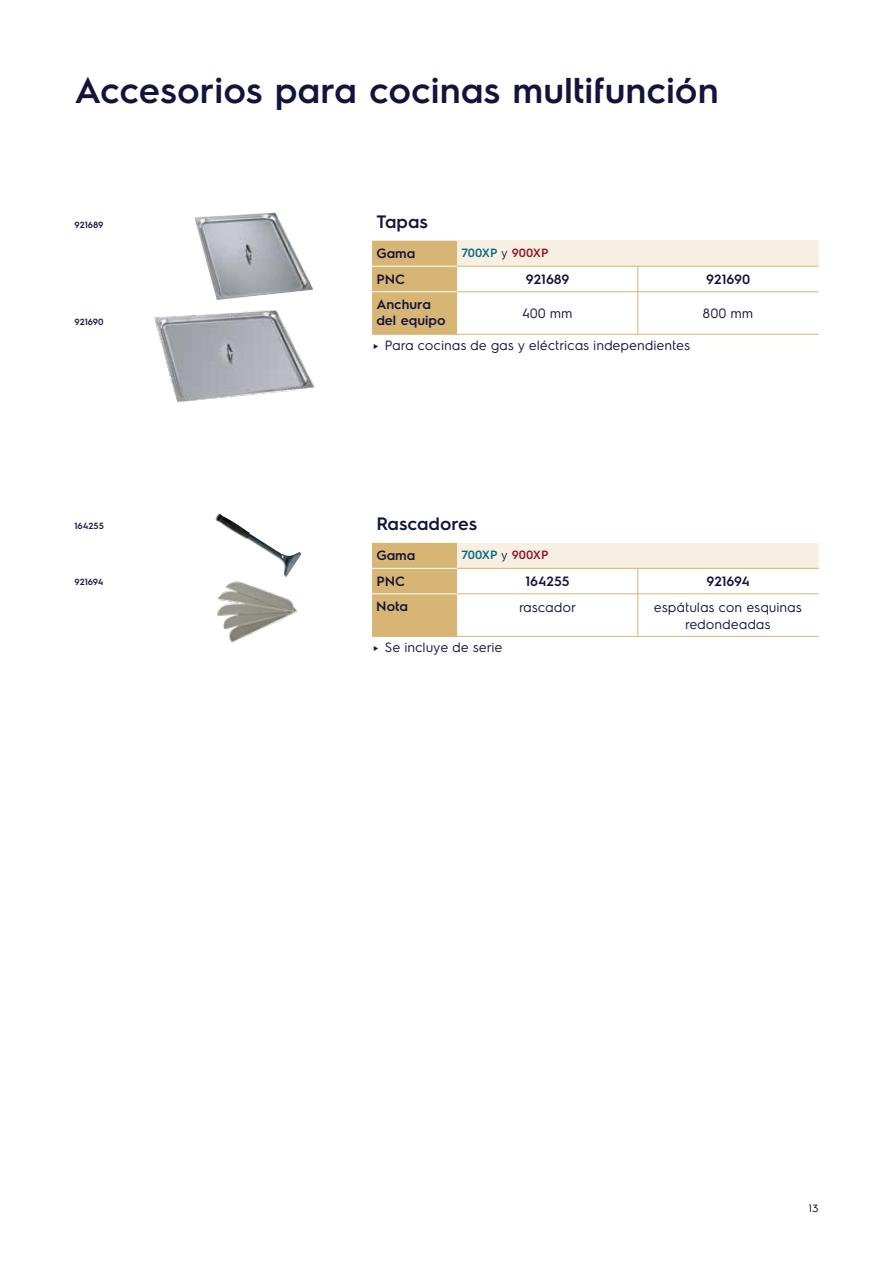
<style>
.page{position:relative;width:893px;height:1263px;background:#fff}
.page>*{position:absolute;margin:0;border:0;box-sizing:border-box;transform-origin:0 0}
.t1{font:600 36px "Electrolux Sans";color:#14133b}
.t2{font:600 18px "Electrolux Sans";color:#14133b}
.t3{font:13.5px/16.2px "Electrolux Sans";color:#14133b;text-align:center}
.t4{font:600 13.5px/16.2px "Electrolux Sans";color:#14133b}
.t5{font:600 12px "Electrolux Sans";color:#096a86}
.t6{font:10.5px "Electrolux Sans";color:#000}
.t7{font:600 9px "Electrolux Sans";color:#161741}
.s1{font-weight:400;color:#161741}
.s2{color:#90172c}
</style>
<div class="page">
<div style="left:372px;top:241px;width:85px;height:93px;background:#d7b574"></div>
<div style="left:457px;top:241px;width:362px;height:25px;background:#f7efe1"></div>
<hr style="left:372px;top:266px;width:85px;height:1px;background:#fff">
<svg style="left:638px;top:267px;width:1px;height:24px"></svg>
<hr style="left:457px;top:266px;width:181px;height:1px;background:#d7b574">
<hr style="left:638px;top:266px;width:181px;height:1px;background:#d7b574">
<hr style="left:457px;top:291px;width:181px;height:1px;background:#d7b574">
<hr style="left:638px;top:291px;width:181px;height:1px;background:#d7b574">
<hr style="left:638px;top:292px;width:1px;height:42px;background:#d7b574">
<hr style="left:457px;top:334px;width:181px;height:1px;background:#d7b574">
<hr style="left:638px;top:334px;width:181px;height:1px;background:#d7b574">
<hr style="left:372px;top:291px;width:85px;height:1px;background:#fff">
<hr style="left:372px;top:334px;width:85px;height:1px;background:#d7b574">
<div style="left:372px;top:543px;width:85px;height:93px;background:#d7b574"></div>
<div style="left:457px;top:543px;width:362px;height:25px;background:#f7efe1"></div>
<hr style="left:372px;top:568px;width:85px;height:1px;background:#fff">
<svg style="left:638px;top:569px;width:1px;height:25px"></svg>
<hr style="left:457px;top:568px;width:181px;height:1px;background:#d7b574">
<hr style="left:638px;top:568px;width:181px;height:1px;background:#d7b574">
<hr style="left:457px;top:594px;width:181px;height:1px;background:#d7b574">
<hr style="left:638px;top:594px;width:181px;height:1px;background:#d7b574">
<hr style="left:638px;top:594px;width:1px;height:42px;background:#d7b574">
<hr style="left:457px;top:636px;width:181px;height:1px;background:#d7b574">
<hr style="left:638px;top:636px;width:181px;height:1px;background:#d7b574">
<hr style="left:372px;top:594px;width:85px;height:1px;background:#fff">
<hr style="left:372px;top:636px;width:85px;height:1px;background:#d7b574">
<img style="left:194px;top:213px;width:119px;height:87px">
<img style="left:154px;top:309px;width:161px;height:94px">
<img style="left:215px;top:514px;width:86px;height:59px">
<img style="left:217px;top:573px;width:81px;height:70px">
<h1 class="t1" style="left:74px;top:66px;width:646px">Accesorios para cocinas multifunción</h1>
<p class="t7" style="left:74px;top:219px;width:31px">921689</p>
<p class="t7" style="left:74px;top:316px;width:31px">921690</p>
<p class="t7" style="left:74px;top:520px;width:31px">164255</p>
<p class="t7" style="left:74px;top:575px;width:31px">921694</p>
<h2 class="t2" style="left:376px;top:209px;width:53px">Tapas</h2>
<p class="t4" style="left:376px;top:244px;width:41px">Gama</p>
<p class="t5" style="left:461px;top:244px;width:89px">700XP <span class="s1">y</span> <span class="s2">900XP</span></p>
<p class="t4" style="left:376px;top:270px;width:30px">PNC</p>
<p class="t4" style="left:526px;top:270px;width:45px">921689</p>
<p class="t4" style="left:706px;top:270px;width:45px">921690</p>
<p class="t4" style="left:376px;top:295px;width:71px">Anchura del equipo</p>
<p class="t3" style="left:522px;top:305px;width:52px">400 mm</p>
<p class="t3" style="left:703px;top:305px;width:52px">800 mm</p>
<p class="t3" style="left:372px;top:336px;width:320px">► Para cocinas de gas y eléctricas independientes</p>
<h2 class="t2" style="left:376px;top:511px;width:102px">Rascadores</h2>
<p class="t4" style="left:376px;top:546px;width:41px">Gama</p>
<p class="t5" style="left:461px;top:546px;width:89px">700XP <span class="s1">y</span> <span class="s2">900XP</span></p>
<p class="t4" style="left:376px;top:572px;width:30px">PNC</p>
<p class="t4" style="left:525px;top:572px;width:46px">164255</p>
<p class="t4" style="left:706px;top:572px;width:45px">921694</p>
<p class="t4" style="left:376px;top:597px;width:33px">Nota</p>
<p class="t3" style="left:519px;top:599px;width:58px">rascador</p>
<p class="t3" style="left:654px;top:599px;width:150px">espátulas con esquinas redondeadas</p>
<p class="t3" style="left:372px;top:638px;width:132px">► Se incluye de serie</p>
<p class="t6" style="left:809px;top:1201px;width:11px">13</p>
</div>
